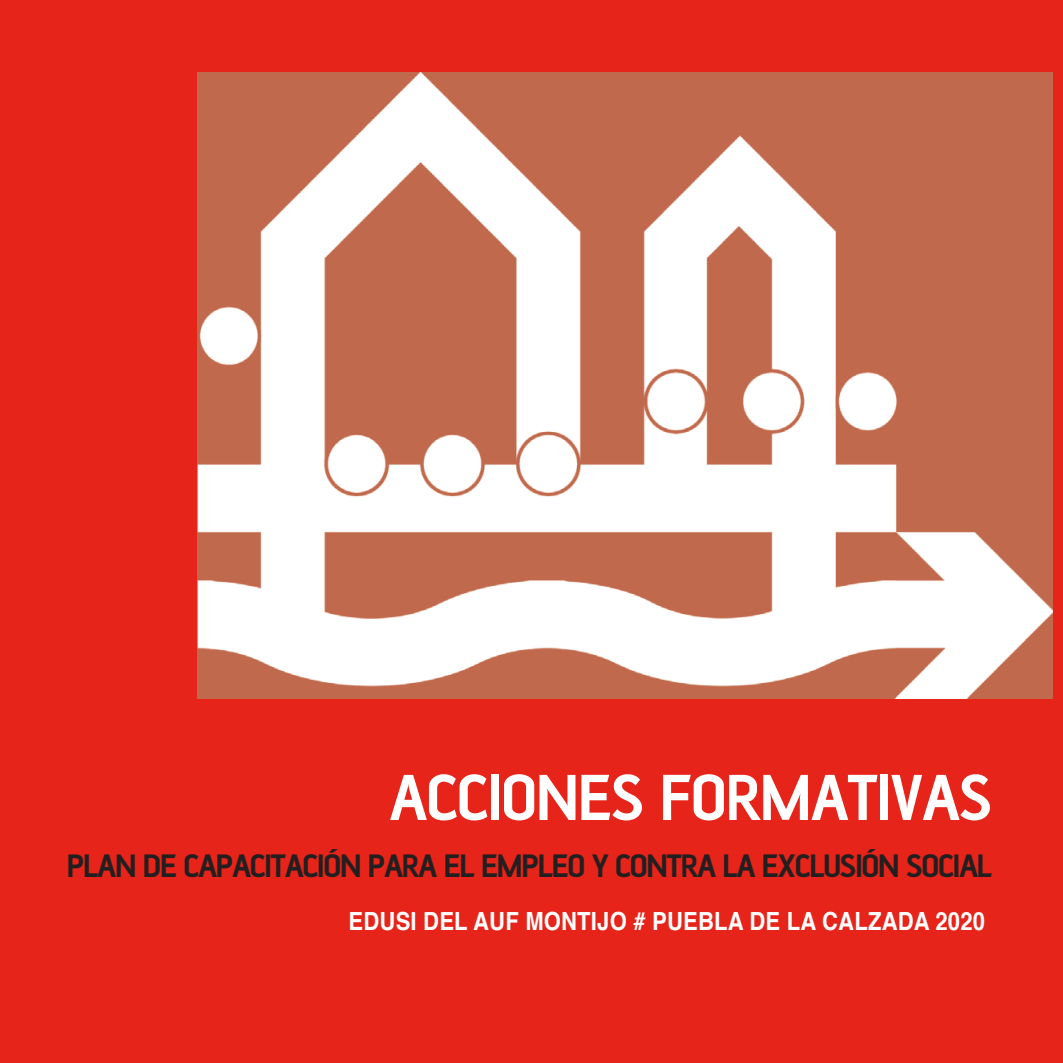
<style>
.page{position:relative;width:1063px;height:1063px;background:#e72419}
.page>*{position:absolute;margin:0;border:0;box-sizing:border-box;transform-origin:0 0}
.t1{font:700 70px "AF Battersea";letter-spacing:-.015em;color:#fff}
.t2{font:700 35px "AF Battersea";letter-spacing:-.035em;color:#231f20}
.t3{font:700 30px "AF Battersea";letter-spacing:-.015em;color:#fff}
.t4{font:700 25px "Helvetica";letter-spacing:.01em;color:#fff;scale:.88 1}
</style>
<div class="page">
<img style="left:197px;top:72px;width:856px;height:626px">
<p class="t1" style="left:389px;top:760px;width:605px">ACCIONES FORMATIVAS</p>
<p class="t2" style="left:67px;top:848px;width:927px">PLAN DE CAPACITACIÓN PARA EL EMPLEO Y CONTRA LA EXCLUSIÓN SOCIAL</p>
<p class="t4" style="left:349px;top:901px;width:725px">EDUSI DEL AUF MONTIJO # PUEBLA DE LA CALZADA 2020</p>
<p class="t3" style="left:350px;top:904px;width:643px">EDUSI DEL AUF MONTIJO # PUEBLA DE LA CALZADA 2019</p>
</div>
